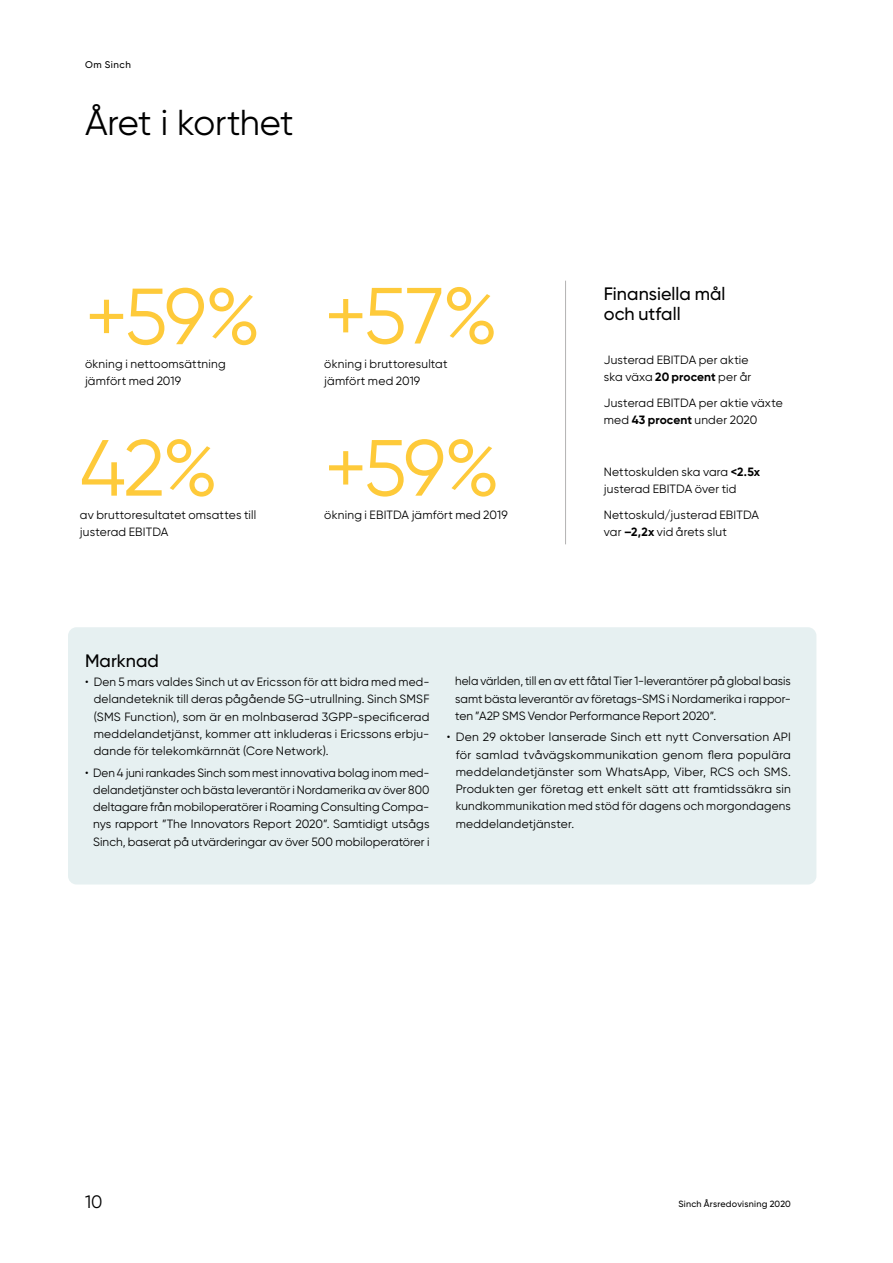
<style>
.page{position:relative;width:893px;height:1263px;background:#fff}
.page>*{position:absolute;margin:0;border:0;box-sizing:border-box;transform-origin:0 0}
.t1{font:79.5px/151.4px "Gilroy";letter-spacing:-.04em;color:#feca3a}
.t2{font:36px "Gilroy";letter-spacing:-.02em;color:#000}
.t3{font:500 18px/19.5px "Gilroy";color:#000}
.t4{font:18px "Gilroy";color:#000}
.t5{font:12px/17.2px "Gilroy";letter-spacing:.015em;color:#000}
.t6{font:500 9.75px "Gilroy";letter-spacing:.055em;color:#000}
.t7{font:500 9px "Gilroy";letter-spacing:.025em;color:#000}
.s1{font-weight:700}
</style>
<div class="page">
<div style="left:68px;top:627px;width:748px;height:257px;background:#e6f0f1;border-radius:9px"></div>
<hr style="left:565px;top:281px;width:1px;height:263px;background:#b3b2b2">
<p class="t6" style="left:85px;top:59px;width:47px">Om Sinch</p>
<h2 class="t2" style="left:85px;top:101px;width:210px">Året i korthet</h2>
<h1 class="t1" style="left:80px;top:240px;width:183px">+59%<br>42%</h1>
<h1 class="t1" style="left:324px;top:239px;width:178px;line-height:152.1px">+57% +59%</h1>
<p class="t5" style="left:324px;top:355px;width:125px">ökning i bruttoresultat jämfört med 2019</p>
<p class="t5" style="left:85px;top:355px;width:142px">ökning i nettoomsättning jämfört med 2019</p>
<p class="t5" style="left:80px;top:506px;width:178px">av bruttoresultatet omsattes till justerad EBITDA</p>
<p class="t5" style="left:324px;top:506px;width:185px">ökning i EBITDA jämfört med 2019</p>
<h3 class="t3" style="left:604px;top:284px;width:123px">Finansiella mål och utfall</h3>
<p class="t5" style="left:604px;top:351px;width:149px">Justerad EBITDA per aktie ska växa <span class="s1">20 procent</span> per år</p>
<p class="t5" style="left:604px;top:394px;width:180px">Justerad EBITDA per aktie växte med <span class="s1">43 procent</span> under 2020</p>
<p class="t5" style="left:604px;top:463px;width:158px">Nettoskulden ska vara <span class="s1">&lt;2.5x </span>justerad EBITDA över tid</p>
<p class="t5" style="left:604px;top:506px;width:157px">Nettoskuld/justerad EBITDA var <span class="s1">–2,2x</span> vid årets slut</p>
<h3 class="t3" style="left:85px;top:651px;width:75px">Marknad</h3>
<p class="t5" style="left:94px;top:673px;width:337px;text-align:justify;text-indent:-9px">• Den 5 mars valdes Sinch ut av Ericsson för att bidra med med&shy;delandeteknik till deras pågående 5G-utrullning. Sinch SMSF (SMS Function), som är en molnbaserad 3GPP-specificerad meddelandetjänst, kommer att inkluderas i Ericssons erbju&shy;dande för telekomkärnnät (Core Network).</p>
<p class="t5" style="left:93px;top:764px;width:338px;text-align:justify;text-indent:-8px">• Den 4 juni rankades Sinch som mest innovativa bolag inom med&shy;delandetjänster och bästa leverantör i Nordamerika av över 800 deltagare från mobiloperatörer i Roaming Consulting Compa&shy;nys rapport ”The Innovators Report 2020”. Samtidigt utsågs Sinch, baserat på utvärderingar av över 500 mobiloperatörer i</p>
<p class="t5" style="left:455px;top:672px;width:337px;text-align:justify">hela världen, till en av ett fåtal Tier 1-leverantörer på global basis samt bästa leverantör av företags-SMS i Nordamerika i rappor&shy;ten ”A2P SMS Vendor Performance Report 2020”.</p>
<p class="t5" style="left:456px;top:728px;width:337px;text-align:justify;text-indent:-9px">• Den 29 oktober lanserade Sinch ett nytt Conversation API för samlad tvåvägskommunikation genom flera populära meddelandetjänster som WhatsApp, Viber, RCS och SMS.<br>Produkten ger företag ett enkelt sätt att framtidssäkra sin kundkommunikation med stöd för dagens och morgondagens meddelandetjänster.</p>
<h3 class="t4" style="left:85px;top:1190px;width:19px">10</h3>
<p class="t7" style="left:678px;top:1198px;width:114px">Sinch Årsredovisning 2020</p>
</div>
